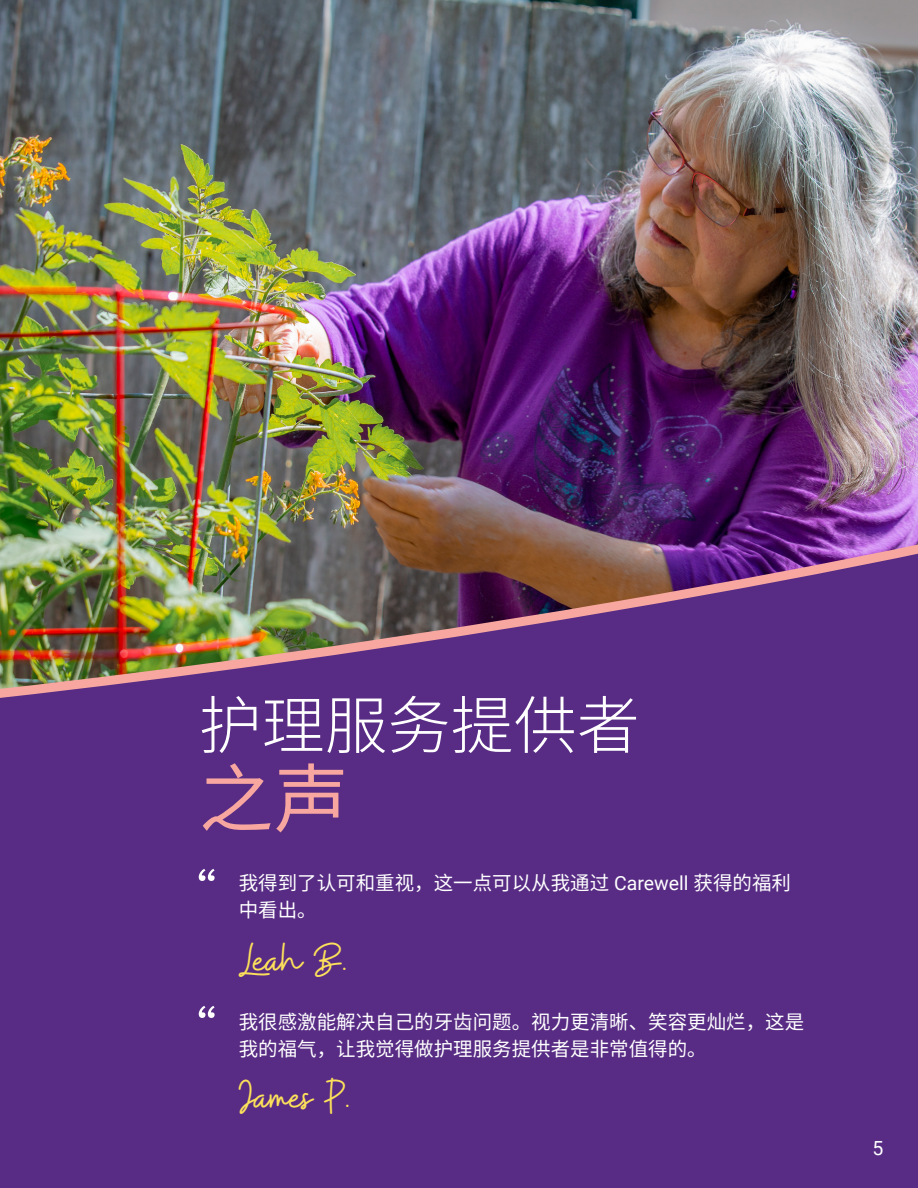
<style>
.page{position:relative;width:918px;height:1188px;background:#fff}
.page>*{position:absolute;margin:0;border:0;box-sizing:border-box;transform-origin:0 0}
.Univia_Large_Title{font:75px "Noto Sans CJ Ksc";color:#f7a79f}
.Univia_Large_Title-2{font:300 63px "Noto Sans CJ Ksc";color:#fff}
.Buffalo_Highlight_Sm{font:48px "Buffalo";letter-spacing:-.08em;color:#fce05b}
.Body_13pt{font:19.5px/27px "Noto Sans CJ Ksc";color:#fff}
.Body_13pt-2{font:19.5px "Roboto";color:#fff}
.s1{font-family:"Roboto"}
</style>
<div class="page">
<img style="left:0;top:0;width:918px;height:1188px">
<svg style="left:199px;top:1006px;width:16px;height:12px"></svg>
<p class="Univia_Large_Title-2" style="left:199px;top:690px;width:442px">护理服务提供者</p>
<p class="Univia_Large_Title" style="left:199px;top:757px;width:151px">之声</p>
<p class="Body_13pt" style="left:239px;top:870px;width:554px">我得到了认可和重视，这一点可以从我通过 <span class="s1">Carewell</span> 获得的福利中看出。</p>
<p class="Buffalo_Highlight_Sm" style="left:239px;top:932px;width:110px">Leah B.</p>
<p class="Body_13pt" style="left:239px;top:1009px;width:567px">我很感激能解决自己的牙齿问题。视力更清晰、笑容更灿烂，这是我的福气，让我觉得做护理服务提供者是非常值得的。</p>
<p class="Buffalo_Highlight_Sm" style="left:239px;top:1069px;width:113px">James P.</p>
<p class="Body_13pt-2" style="left:872px;top:1134px;width:12px">5</p>
</div>
